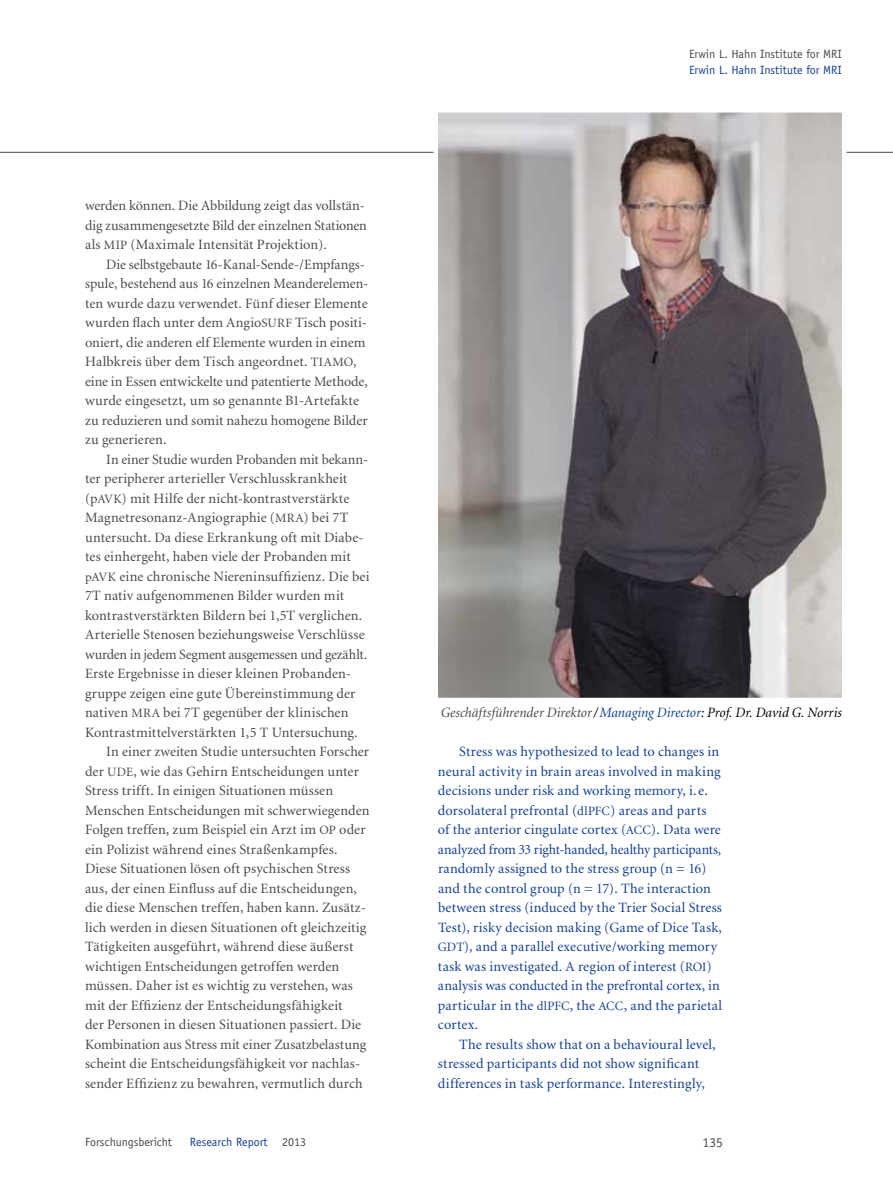
<style>
.page{position:relative;width:893px;height:1191px;background:#fff}
.page>*{position:absolute;margin:0;border:0;box-sizing:border-box;transform-origin:0 0}
.t1{font:14.25px/19.5px "Minion";letter-spacing:.01em;color:#494948}
.t2{font:14.25px/19.5px "Minion";letter-spacing:.01em;color:#134094}
.t3{font:italic 14.25px "Minion";color:#494948}
.t4{font:14.25px "Minion";letter-spacing:-.015em;color:#494948}
.t5{font:13.5px "Officina Sans";color:#494948}
.t6{font:12px "Officina Sans";color:#134094}
.t7{font:12px "Officina Sans";color:#494948}
.s1{font-size:12.75px}
.s2{color:#000}
.s3{color:#134094}
.s4{color:#494948}
</style>
<div class="page">
<hr style="left:0;top:152px;width:893px;height:1px;background:#494948">
<svg style="left:431px;top:112px;width:418px;height:586px;background:#8a8485"></svg>
<p class="t1" style="left:85px;top:196px;width:283px">werden können. Die Abbildung zeigt das vollstän&shy;dig zusammengesetzte Bild der einzelnen Stationen als <span class="s1">MIP</span> (Maximale Intensität Projektion).</p>
<p class="t1" style="left:85px;top:255px;width:285px;text-indent:21px">Die selbstgebaute 16-Kanal-Sende-/Empfangs&shy;spule, bestehend aus 16 einzelnen Meanderelemen&shy;ten wurde dazu verwendet. Fünf dieser Elemente wurden flach unter dem Angio<span class="s1">SURF</span> Tisch positi&shy;oniert, die anderen elf Elemente wurden in einem Halbkreis über dem Tisch angeordnet. <span class="s1">TIAMO</span>, eine in Essen entwickelte und patentierte Methode, wurde eingesetzt, um so genannte B1-Artefakte zu reduzieren und somit nahezu homogene Bilder zu generieren.</p>
<p class="t1" style="left:106px;top:450px;width:264px">In einer Studie wurden Probanden mit bekann-</p>
<p class="t1" style="left:85px;top:469px;width:264px">ter peripherer arterieller Verschlusskrankheit</p>
<p class="t1" style="left:85px;top:489px;width:266px">(p<span class="s1">AVK</span>) mit Hilfe der nicht-kontrastverstärkte</p>
<p class="t1" style="left:85px;top:508px;width:265px">Magnetresonanz-Angiographie (<span class="s1">MRA</span>) bei 7T</p>
<p class="t1" style="left:85px;top:528px;width:280px">untersucht. Da diese Erkrankung oft mit Diabe-</p>
<p class="t1" style="left:85px;top:547px;width:267px">tes einhergeht, haben viele der Probanden mit</p>
<p class="t1" style="left:85px;top:567px;width:286px"><span class="s1">pAVK</span> eine chronische Niereninsuffizienz. Die bei</p>
<p class="t1" style="left:85px;top:586px;width:261px">7T nativ aufgenommenen Bilder wurden mit</p>
<p class="t1" style="left:85px;top:606px;width:279px">kontrastverstärkten Bildern bei 1,5T verglichen.</p>
<p class="t1" style="left:85px;top:625px;width:281px">Arterielle Stenosen beziehungsweise Verschlüsse</p>
<p class="t4" style="left:85px;top:647px;width:283px">wurden in jedem Segment ausgemessen und gezählt.</p>
<p class="t1" style="left:85px;top:664px;width:267px">Erste Ergebnisse in dieser kleinen Probanden-</p>
<p class="t1" style="left:85px;top:684px;width:272px">gruppe zeigen eine gute Übereinstimmung der</p>
<p class="t1" style="left:85px;top:703px;width:265px">nativen <span class="s1">MRA</span> bei 7T gegenüber der klinischen</p>
<p class="t1" style="left:85px;top:723px;width:274px">Kontrastmittelverstärkten 1,5 T Untersuchung.</p>
<p class="t1" style="left:106px;top:742px;width:264px">In einer zweiten Studie untersuchten Forscher</p>
<p class="t1" style="left:85px;top:762px;width:275px">der <span class="s1">UDE</span>, wie das Gehirn Entscheidungen unter</p>
<p class="t1" style="left:85px;top:781px;width:250px">Stress trifft. In einigen Situationen müssen</p>
<p class="t1" style="left:85px;top:801px;width:286px">Menschen Entscheidungen mit schwerwiegenden</p>
<p class="t1" style="left:85px;top:820px;width:282px">Folgen treffen, zum Beispiel ein Arzt im <span class="s1">OP</span> oder</p>
<p class="t1" style="left:85px;top:840px;width:254px">ein Polizist während eines Straßenkampfes.</p>
<p class="t1" style="left:85px;top:859px;width:267px">Diese Situationen lösen oft psychischen Stress</p>
<p class="t1" style="left:85px;top:879px;width:273px">aus, der einen Einfluss auf die Entscheidungen,</p>
<p class="t1" style="left:85px;top:898px;width:282px">die diese Menschen treffen, haben kann. Zusätz-</p>
<p class="t1" style="left:85px;top:918px;width:283px">lich werden in diesen Situationen oft gleichzeitig</p>
<p class="t1" style="left:85px;top:937px;width:270px">Tätigkeiten ausgeführt, während diese äußerst</p>
<p class="t1" style="left:85px;top:957px;width:256px">wichtigen Entscheidungen getroffen werden</p>
<p class="t1" style="left:85px;top:976px;width:269px">müssen. Daher ist es wichtig zu verstehen, was</p>
<p class="t1" style="left:85px;top:996px;width:259px">mit der Effizienz der Entscheidungsfähigkeit</p>
<p class="t1" style="left:85px;top:1015px;width:278px">der Personen in diesen Situationen passiert. Die</p>
<p class="t1" style="left:85px;top:1035px;width:283px">Kombination aus Stress mit einer Zusatzbelastung</p>
<p class="t1" style="left:85px;top:1054px;width:277px">scheint die Entscheidungsfähigkeit vor nachlas-</p>
<p class="t1" style="left:85px;top:1074px;width:279px">sender Effizienz zu bewahren, vermutlich durch</p>
<p class="t7" style="left:689px;top:47px;width:154px">Erwin L. Hahn Institute for MRI</p>
<p class="t6" style="left:689px;top:62px;width:154px">Erwin L. Hahn Institute for MRI</p>
<p class="t3" style="left:441px;top:705px;width:403px">Geschäftsführender Direktor<span class="s2">/</span><span class="s3">Managing Director</span><span class="s2">: Prof. Dr. David G. Norris</span></p>
<p class="t2" style="left:438px;top:742px;width:286px;text-indent:21px">Stress was hypothesized to lead to changes in neural activity in brain areas involved in making decisions under risk and working memory, i. e. dorsolateral prefrontal (<span class="s1">dlPFC</span>) areas and parts<br>of the anterior cingulate cortex (<span class="s1">ACC</span>). Data were analyzed from 33 right-handed, healthy participants, randomly assigned to the stress group (n = 16) and the control group (n = 17). The interaction between stress (induced by the Trier Social Stress Test), risky decision making (Game of Dice Task, <span class="s1">GDT</span>), and a parallel executive/working memory task was investigated. A region of interest (<span class="s1">ROI</span>) analysis was conducted in the prefrontal cortex, in particular in the <span class="s1">dlPFC</span>, the <span class="s1">ACC</span>, and the parietal cortex.</p>
<p class="t2" style="left:438px;top:1035px;width:279px;text-indent:21px">The results show that on a behavioural level, stressed participants did not show significant differences in task performance. Interestingly,</p>
<p class="t7" style="left:85px;top:1134px;width:89px">Forschungsbericht</p>
<p class="t6" style="left:190px;top:1134px;width:118px">Research Report <span class="s4">2013</span></p>
<p class="t5" style="left:703px;top:1134px;width:22px">135</p>
</div>
